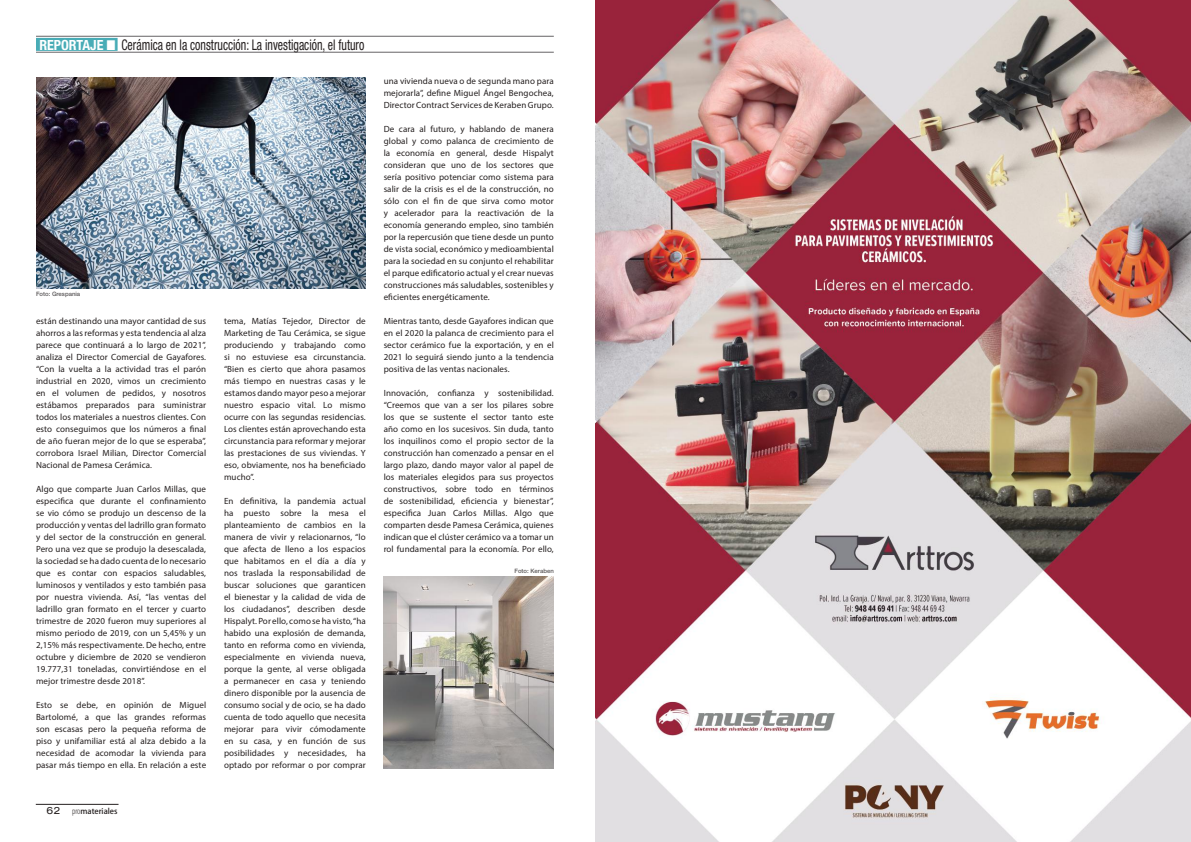
<style>
.page{position:relative;width:1191px;height:842px;background:#fff}
.page>*{position:absolute;margin:0;border:0;box-sizing:border-box;transform-origin:0 0}
.t1{font:condensed 14.7px "Helvetica Neue";color:#241f1f;scale:.81 1}
.t2{font:9px/12px "Myriad Pro";letter-spacing:.01em;color:#241f1f;text-align:justify}
.t3{font:500 7.8px "Koz Go Std";color:#241f1f}
.t4{font:500 6px "Helvetica Neue";color:#5a5758}
.s1{font-weight:700;font-size:14px;color:#fff}
.s2{font-family:"Arial Narrow";font-stretch:normal;font-size:21px;color:#fff}
.s3{font-family:"Helvetica Neue";font-weight:400;font-stretch:expanded;font-size:10px}
.s4{font-family:"Myriad Pro";font-weight:300;font-stretch:condensed;font-size:9.1px}
</style>
<div class="page">
<hr style="left:36px;top:804px;width:82px;height:1px;background:#241f1f">
<img style="left:384px;top:576px;width:170px;height:192px">
<img style="left:36px;top:78px;width:330px;height:210px">
<div style="left:36px;top:38px;width:82px;height:13px;background:#48acb6"></div>
<hr style="left:36px;top:52px;width:518px;height:1px;background:#656365">
<hr style="left:36px;top:36px;width:518px;height:1px;background:#656365">
<img style="left:595px;top:0;width:596px;height:842px">
<h1 class="t1" style="left:39px;top:36px;width:403px"><span class="s1">REPORTAJE</span> <span class="s2">■</span> Cerámica en la construcción: La investigación, el futuro</h1>
<p class="t4" style="left:36px;top:290px;width:46px">Foto: Grespania</p>
<p class="t2" style="left:36px;top:315px;width:172px">están destinando una mayor cantidad de sus ahorros a las reformas y esta tendencia al alza parece que continuará a lo largo de 2021”, analiza el Director Comercial de Gayafores. “Con la vuelta a la actividad tras el parón industrial en 2020, vimos un crecimiento en el volumen de pedidos, y nosotros estábamos preparados para suministrar todos los materiales a nuestros clientes. Con esto conseguimos que los números a final de año fueran mejor de lo que se esperaba”, corrobora Israel Milian, Director Comercial Nacional de Pamesa Cerámica.</p>
<p class="t2" style="left:36px;top:483px;width:172px">Algo que comparte Juan Carlos Millas, que especifica que durante el confinamiento se vio cómo se produjo un descenso de la producción y ventas del ladrillo gran formato y del sector de la construcción en general.<br>Pero una vez que se produjo la desescalada, la sociedad se ha dado cuenta de lo necesario que es contar con espacios saludables, luminosos y ventilados y esto también pasa por nuestra vivienda. Así, “las ventas del ladrillo gran formato en el tercer y cuarto trimestre de 2020 fueron muy superiores al mismo periodo de 2019, con un 5,45% y un 2,15% más respectivamente. De hecho, entre octubre y diciembre de 2020 se vendieron 19.777,31 toneladas, convirtiéndose en el mejor trimestre desde 2018”.</p>
<p class="t2" style="left:36px;top:699px;width:172px">Esto se debe, en opinión de Miguel Bartolomé, a que las grandes reformas son escasas pero la pequeña reforma de piso y unifamiliar está al alza debido a la necesidad de acomodar la vivienda para pasar más tiempo en ella. En relación a este</p>
<p class="t3" style="left:47px;top:806px;width:72px"><span class="s3">62</span> <span class="s4">pro</span>materiales</p>
<p class="t2" style="left:224px;top:315px;width:143px">tema, Matías Tejedor, Director de Marketing de Tau Cerámica, se sigue produciendo y trabajando como si no estuviese esa circunstancia. “Bien es cierto que ahora pasamos más tiempo en nuestras casas y le estamos dando mayor peso a mejorar nuestro espacio vital. Lo mismo ocurre con las segundas residencias.<br>Los clientes están aprovechando esta circunstancia para reformar y mejorar las prestaciones de sus viviendas. Y eso, obviamente, nos ha beneficiado mucho”.</p>
<p class="t2" style="left:224px;top:495px;width:143px">En definitiva, la pandemia actual ha puesto sobre la mesa el planteamiento de cambios en la manera de vivir y relacionarnos, “lo que afecta de lleno a los espacios que habitamos en el día a día y nos traslada la responsabilidad de buscar soluciones que garanticen el bienestar y la calidad de vida de los ciudadanos”, describen desde Hispalyt. Por ello, como se ha visto, “ha habido una explosión de demanda, tanto en reforma como en vivienda, especialmente en vivienda nueva, porque la gente, al verse obligada a permanecer en casa y teniendo dinero disponible por la ausencia de consumo social y de ocio, se ha dado cuenta de todo aquello que necesita mejorar para vivir cómodamente en su casa, y en función de sus posibilidades y necesidades, ha optado por reformar o por comprar</p>
<p class="t2" style="left:384px;top:75px;width:172px">una vivienda nueva o de segunda mano para mejorarla”, define Miguel Ángel Bengochea, Director Contract Services de Keraben Grupo.</p>
<p class="t2" style="left:384px;top:123px;width:172px">De cara al futuro, y hablando de manera global y como palanca de crecimiento de la economía en general, desde Hispalyt consideran que uno de los sectores que sería positivo potenciar como sistema para salir de la crisis es el de la construcción, no sólo con el fin de que sirva como motor y acelerador para la reactivación de la economía generando empleo, sino también por la repercusión que tiene desde un punto de vista social, económico y medioambiental para la sociedad en su conjunto el rehabilitar el parque edificatorio actual y el crear nuevas construcciones más saludables, sostenibles y eficientes energéticamente.</p>
<p class="t2" style="left:384px;top:315px;width:172px">Mientras tanto, desde Gayafores indican que en el 2020 la palanca de crecimiento para el sector cerámico fue la exportación, y en el 2021 lo seguirá siendo junto a la tendencia positiva de las ventas nacionales.</p>
<p class="t2" style="left:384px;top:387px;width:172px">Innovación, confianza y sostenibilidad. “Creemos que van a ser los pilares sobre los que se sustente el sector tanto este año como en los sucesivos. Sin duda, tanto los inquilinos como el propio sector de la construcción han comenzado a pensar en el largo plazo, dando mayor valor al papel de los materiales elegidos para sus proyectos constructivos, sobre todo en términos de sostenibilidad, eficiencia y bienestar”, especifica Juan Carlos Millas. Algo que comparten desde Pamesa Cerámica, quienes indican que el clúster cerámico va a tomar un rol fundamental para la economía. Por ello,</p>
<p class="t4" style="left:514px;top:567px;width:41px">Foto: Keraben</p>
</div>
